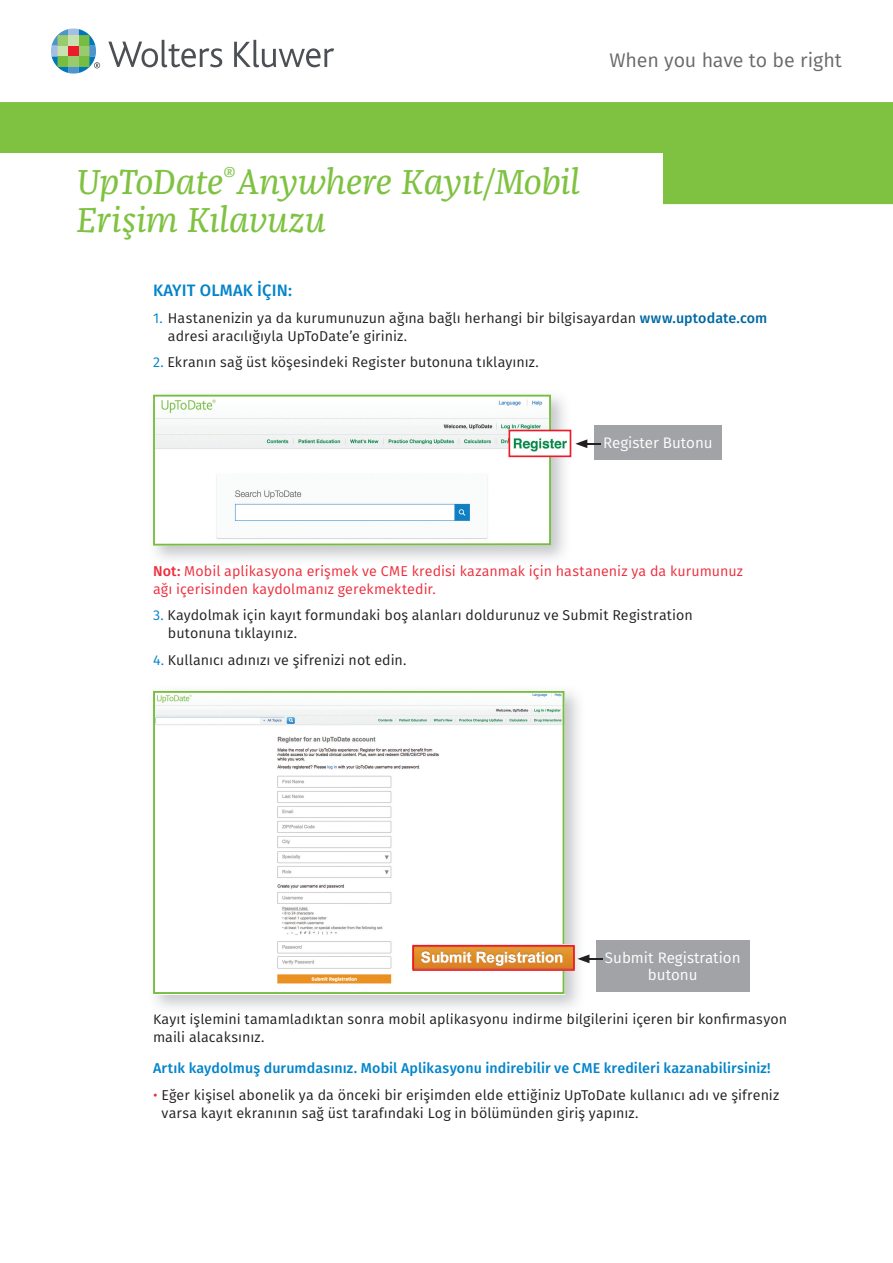
<style>
.page{position:relative;width:893px;height:1263px;background:#fff}
.page>*{position:absolute;margin:0;border:0;box-sizing:border-box;transform-origin:0 0}
.t1{font:italic 36px/37.5px "Franziska Pro";letter-spacing:-.01em;color:#7fc241}
.t2{font:19.65px "Fira Sans";letter-spacing:-.005em;color:#69696c}
.t3{font:500 16.5px "Fira Sans";letter-spacing:.01em;color:#0084ca}
.t4{font:15.15px/16.8px "Fira Sans";color:#fff;text-align:center}
.t5{font:14.25px/18px "Fira Sans";letter-spacing:.005em;color:#231f20}
.t6{font:14.25px/18px "Fira Sans";letter-spacing:.005em;color:#ee2c3b}
.t7{font:500 14.25px "Fira Sans";letter-spacing:.005em;color:#0084ca}
.s1{color:#0084ca}
.s2{font-weight:500;color:#0068a2}
.s3{font-weight:500}
.s4{color:#ee2c3b}
</style>
<div class="page">
<img style="left:205px;top:565px;width:354px;height:1px">
<svg style="left:153px;top:395px;width:398px;height:151px"></svg>
<div style="left:594px;top:425px;width:128px;height:34px;background:#a1a3a6"></div>
<svg style="left:508px;top:430px;width:93px;height:27px"></svg>
<img style="left:153px;top:690px;width:426px;height:325px">
<img style="left:155px;top:1013px;width:427px;height:2px">
<svg style="left:153px;top:691px;width:411px;height:303px"></svg>
<div style="left:596px;top:940px;width:153px;height:51px;background:#a1a3a6"></div>
<svg style="left:412px;top:945px;width:191px;height:26px"></svg>
<div style="left:0;top:102px;width:893px;height:102px;background:#7fc241"></div>
<div style="left:0;top:153px;width:663px;height:102px;background:#fff"></div>
<svg style="left:108px;top:40px;width:114px;height:27px"></svg>
<svg style="left:234px;top:40px;width:100px;height:27px"></svg>
<svg style="left:51px;top:28px;width:49px;height:46px"></svg>
<h2 class="t2" style="left:609px;top:45px;width:234px">When you have to be right</h2>
<h1 class="t1" style="left:77px;top:163px;width:505px">UpToDate<sup>®</sup> Anywhere Kayıt/Mobil<br>Erişim Kılavuzu</h1>
<p class="t3" style="left:153px;top:277px;width:140px">KAYIT OLMAK İÇIN:</p>
<p class="t5" style="left:168px;top:308px;width:601px;text-indent:-15px"><span class="s1">1.</span> Hastanenizin ya da kurumunuzun ağına bağlı herhangi bir bilgisayardan <span class="s2">www.uptodate.com </span>adresi aracılığıyla UpToDate’e giriniz.</p>
<p class="t5" style="left:153px;top:353px;width:387px"><span class="s1">2.</span> Ekranın sağ üst köşesindeki Register butonuna tıklayınız.</p>
<p class="t4" style="left:603px;top:434px;width:111px">Register Butonu</p>
<p class="t6" style="left:153px;top:562px;width:591px"><span class="s3">Not:</span> Mobil aplikasyona erişmek ve CME kredisi kazanmak için hastaneniz ya da kurumunuz ağı içerisinden kaydolmanız gerekmektedir.</p>
<p class="t5" style="left:168px;top:606px;width:526px;text-indent:-15px"><span class="s1">3.</span> Kaydolmak için kayıt formundaki boş alanları doldurunuz ve Submit Registration butonuna tıklayınız.</p>
<p class="t5" style="left:153px;top:651px;width:255px"><span class="s1">4.</span> Kullanıcı adınızı ve şifrenizi not edin.</p>
<p class="t4" style="left:605px;top:949px;width:137px">Submit Registration butonu</p>
<p class="t5" style="left:153px;top:1010px;width:635px">Kayıt işlemini tamamladıktan sonra mobil aplikasyonu indirme bilgilerini içeren bir konfirmasyon maili alacaksınız.</p>
<p class="t7" style="left:153px;top:1057px;width:619px">Artık kaydolmuş durumdasınız. Mobil Aplikasyonu indirebilir ve CME kredileri kazanabilirsiniz!</p>
<p class="t5" style="left:162px;top:1085px;width:619px;text-indent:-9px"><span class="s4">•</span> Eğer kişisel abonelik ya da önceki bir erişimden elde ettiğiniz UpToDate kullanıcı adı ve şifreniz varsa kayıt ekranının sağ üst tarafındaki Log in bölümünden giriş yapınız.</p>
</div>
